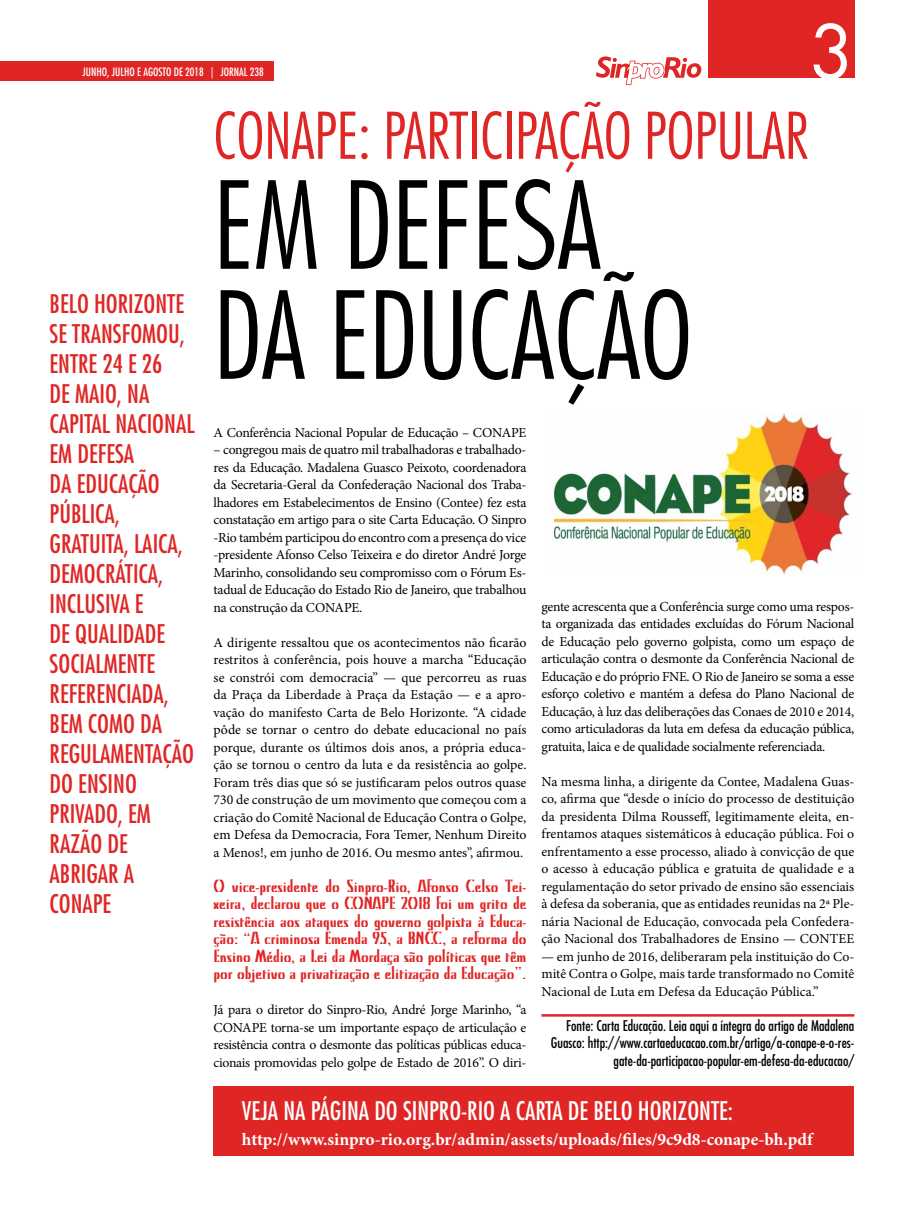
<style>
.page{position:relative;width:904px;height:1205px;background:#fff}
.page>*{position:absolute;margin:0;border:0;box-sizing:border-box;transform-origin:0 0}
.t1{font:300 condensed 117.5px/110px "Futura Std";color:#000}
.t2{font:72.62px "Futura Std";color:#fff}
.t3{font:300 condensed 62.5px "Futura Std";color:#df2625}
.t4{font:condensed 25px/30px "Futura Std";color:#df2625}
.t5{font:condensed 25px "Futura Std";color:#fff}
.t6{font:17.5px/17.5px "Kino";color:#df2625;text-align:justify}
.t7{font:700 17.5px "Minion Pro";color:#fff}
.t8{font:condensed 14.38px/17.5px "Futura Std";color:#000;text-align:right}
.t9{font:13.75px/17.5px "Minion Pro";letter-spacing:-.015em;color:#000;text-align:justify}
.t10{font:condensed 11.25px "Futura Std";color:#fff}
</style>
<div class="page">
<div style="left:707px;top:0;width:147px;height:78px;background:#df2625"></div>
<div style="left:0;top:62px;width:273px;height:19px;background:#df2625"></div>
<svg style="left:596px;top:56px;width:105px;height:29px"></svg>
<div style="left:213px;top:1086px;width:640px;height:69px;background:#df2625"></div>
<img style="left:551px;top:414px;width:301px;height:160px">
<hr style="left:541px;top:1014px;width:313px;height:2px;background:#df2625">
<p class="t10" style="left:82px;top:65px;width:183px">JUNHO, JULHO E AGOSTO DE 2018 | JORNAL 238</p>
<h2 class="t2" style="left:809px;top:6px;width:46px">3</h2>
<p class="t4" style="left:50px;top:288px;width:146px">BELO HORIZONTE<br>SE TRANSFOMOU,<br>ENTRE 24 E 26<br>DE MAIO, NA<br>CAPITAL NACIONAL<br>EM DEFESA<br>DA EDUCAÇÃO<br>PÚBLICA,<br>GRATUITA, LAICA,<br>DEMOCRÁTICA,<br>INCLUSIVA E<br>DE QUALIDADE<br>SOCIALMENTE<br>REFERENCIADA,<br>BEM COMO DA<br>REG ULAME NTAÇÃO<br>DO ENSINO<br>PRIVADO, EM<br>RAZÃO DE<br>ABRIGAR A<br>CONAPE</p>
<h3 class="t3" style="left:213px;top:99px;width:596px">CONAPE: PARTICIPAÇÃO POPULAR</h3>
<h1 class="t1" style="left:213px;top:170px;width:480px">EM DEFESA<br>DA EDUCAÇÃO</h1>
<p class="t9" style="left:213px;top:423px;width:288px">A Conferência Nacional Popular de Educação – c onape</p>
<p class="t9" style="left:213px;top:441px;width:314px">– congregou mais de quatro mil trabalhadoras e trabalhado&shy;res da Educação. Madalena Guasco Peixoto, coordenadora da Secretaria-Geral da Confederação Nacional dos Traba&shy;lhadores em Estabelecimentos de Ensino (Contee) fez esta constatação em artigo para o site Carta Educação. O Sinpro -Rio também participou do encontro com a presença do vice -presidente Afonso Celso Teixeira e do diretor André Jorge Marinho, consolidando seu compromisso com o Fórum Es&shy;tadual de Educação do Estado Rio de Janeiro, que trabalhou na construção da Conape</p>
<p class="t9" style="left:359px;top:598px;width:5px">.</p>
<p class="t9" style="left:213px;top:633px;width:314px">A dirigente ressaltou que os acontecimentos não ficarão restritos à conferência, pois houve a marcha “Educação se constrói com democracia” — que percorreu as ruas da Praça da Liberdade à Praça da Estação — e a apro&shy;vação do manifesto Carta de Belo Horizonte. “A cidade pôde se tornar o centro do debate educacional no país porque, durante os últimos dois anos, a própria educa&shy;ção se tornou o centro da luta e da resistência ao golpe.<br>Foram três dias que só se justificaram pelos outros quase 730 de construção de um movimento que começou com a criação do Comitê Nacional de Educação Contra o Golpe, em Defesa da Democracia, Fora Temer, Nenhum Direito a Menos!, em junho de 2016. Ou mesmo antes”, afirmou.</p>
<p class="t6" style="left:213px;top:877px;width:314px">O vice-presidente do Sinpro-Rio, Afonso Celso Tei&shy;xeira, declarou que o Conape 2018 foi um grito de resistência aos ataques do governo golpista à Educa&shy;ção: “A criminosa Emenda 95, a BNCC, a reforma do Ensino Médio, a Lei da Mordaça são políticas que têm por objetivo a privatização e elitização da Educação”.</p>
<p class="t9" style="left:213px;top:1001px;width:314px">Já para o diretor do Sinpro-Rio, André Jorge Marinho, “a<br>Conape</p>
<p class="t9" style="left:213px;top:1018px;width:314px;text-indent:57px">torna-se um importante espaço de articulação e resistência contra o desmonte das políticas públicas educa&shy;cionais promovidas pelo golpe de Estado de 2016”. O diri-</p>
<p class="t9" style="left:541px;top:598px;width:314px">gente acrescenta que a Conferência surge como uma respos&shy;ta organizada das entidades excluídas do Fórum Nacional de Educação pelo governo golpista, como um espaço de articulação contra o desmonte da Conferência Nacional de Educação e do próprio FNE. O Rio de Janeiro se soma a esse esforço coletivo e mantém a defesa do Plano Nacional de Educação, à luz das deliberações das Conaes de 2010 e 2014, como articuladoras da luta em defesa da educação pública, gratuita, laica e de qualidade socialmente referenciada.</p>
<p class="t9" style="left:541px;top:773px;width:314px">Na mesma linha, a dirigente da Contee, Madalena Guas&shy;co, afirma que “desde o início do processo de destituição da presidenta Dilma Rousseff, legitimamente eleita, en&shy;frentamos ataques sistemáticos à educação pública. Foi o enfrentamento a esse processo, aliado à convicção de que o acesso à educação pública e gratuita de qualidade e a regulamentação do setor privado de ensino são essenciais à defesa da soberania, que as entidades reunidas na 2ª Ple&shy;nária Nacional de Educação, convocada pela Confedera&shy;ção Nacional dos Trabalhadores de Ensino — Contee</p>
<p class="t9" style="left:541px;top:948px;width:314px">— em junho de 2016, deliberaram pela instituição do Co&shy;mitê Contra o Golpe, mais tarde transformado no Comitê Nacional de Luta em Defesa da Educação Pública.”</p>
<p class="t8" style="left:551px;top:1016px;width:305px">FONTE: CARTA EDUCAÇÃO. LEIA AQUI A ÍNTEGRA DO ARTIGO DE MADALENA<br>GUASCO: HTTP://WWW.CARTAEDUCACAO.COM.BR/ARTIGO/A-CONAPE-E-O-RES-<br>GATE-DA-PARTICIPACAO-POPULAR-EM-DEFESA-DA-EDUCACAO/</p>
<h3 class="t5" style="left:242px;top:1095px;width:492px">VEJA NA PÁGINA DO SINPRO-RIO A CARTA DE BELO HORIZONTE:</h3>
<p class="t7" style="left:242px;top:1126px;width:572px">http://www.sinpro-rio.org.br/admin/assets/uploads/files/9c9d8-conape-bh.pdf</p>
</div>
